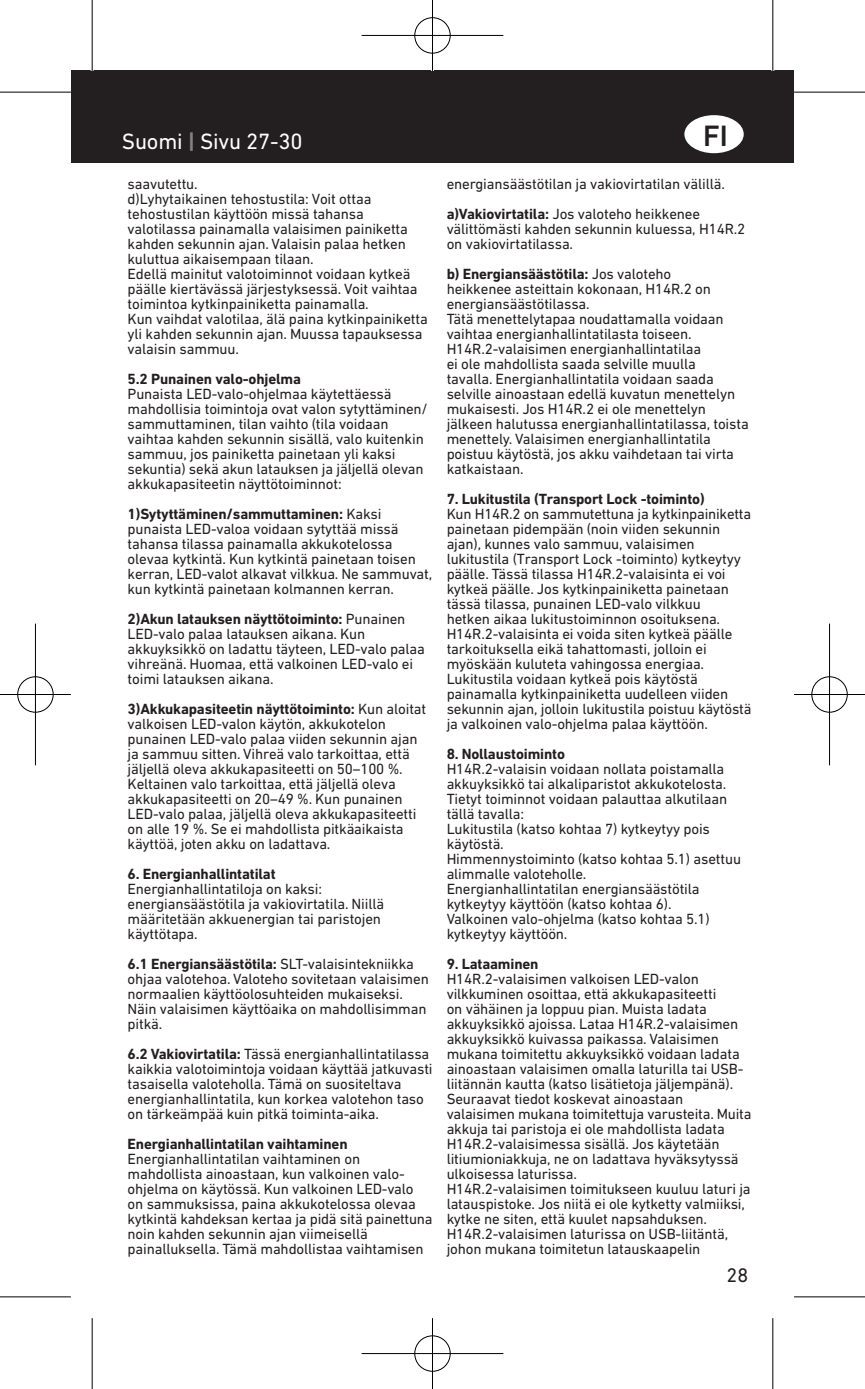
<style>
.page{position:relative;width:865px;height:1389px;background:#fff}
.page>*{position:absolute;margin:0;border:0;box-sizing:border-box;transform-origin:0 0}
.t1{font:500 30px "DIN Next W1 G";color:#231f20}
.t2{font:22.5px "DIN Next W1 G";letter-spacing:-.01em;color:#fff}
.t3{font:20px "DIN Next W1 G";color:#231f20}
.t4{font:15px/15px "DIN Next W1 G";letter-spacing:-.01em;color:#231f20}
.s1{font-weight:700;color:#808285}
.s2{font-weight:700}
</style>
<div class="page">
<div style="left:71px;top:71px;width:21px;height:92px;background:#231f20"></div>
<div style="left:92px;top:71px;width:702px;height:92px;background:#231f20"></div>
<div style="left:684px;top:115px;width:59px;height:38px;background:#fff;border-radius:50%"></div>
<hr style="left:0;top:92px;width:71px;height:1px;background:#000">
<hr style="left:794px;top:92px;width:71px;height:1px;background:#000">
<hr style="left:0;top:1296px;width:71px;height:1px;background:#000">
<hr style="left:794px;top:1296px;width:71px;height:1px;background:#000">
<hr style="left:92px;top:0;width:1px;height:71px;background:#000">
<hr style="left:92px;top:1318px;width:1px;height:71px;background:#000">
<hr style="left:772px;top:0;width:1px;height:71px;background:#000">
<hr style="left:772px;top:1318px;width:1px;height:71px;background:#000">
<div style="left:413px;top:16px;width:39px;height:39px;border:3px solid #fff;border-radius:50%"></div>
<hr style="left:361px;top:34px;width:142px;height:3px;background:#fff">
<hr style="left:431px;top:0;width:3px;height:71px;background:#fff">
<div style="left:414px;top:17px;width:36px;height:36px;border:1px solid #000;border-radius:50%"></div>
<hr style="left:361px;top:35px;width:142px;height:1px;background:#000">
<hr style="left:432px;top:0;width:1px;height:71px;background:#000">
<div style="left:413px;top:1334px;width:39px;height:39px;border:3px solid #fff;border-radius:50%"></div>
<hr style="left:361px;top:1352px;width:142px;height:3px;background:#fff">
<hr style="left:431px;top:1318px;width:3px;height:71px;background:#fff">
<div style="left:414px;top:1336px;width:36px;height:36px;border:1px solid #000;border-radius:50%"></div>
<hr style="left:361px;top:1353px;width:142px;height:1px;background:#000">
<hr style="left:432px;top:1318px;width:1px;height:71px;background:#000">
<div style="left:16px;top:675px;width:39px;height:39px;border:3px solid #fff;border-radius:50%"></div>
<hr style="left:0;top:693px;width:71px;height:3px;background:#fff">
<hr style="left:34px;top:624px;width:3px;height:141px;background:#fff">
<div style="left:17px;top:676px;width:36px;height:37px;border:1px solid #000;border-radius:50%"></div>
<hr style="left:0;top:694px;width:71px;height:1px;background:#000">
<hr style="left:35px;top:624px;width:1px;height:141px;background:#000">
<div style="left:810px;top:675px;width:38px;height:39px;border:3px solid #fff;border-radius:50%"></div>
<hr style="left:794px;top:693px;width:71px;height:3px;background:#fff">
<hr style="left:828px;top:624px;width:3px;height:141px;background:#fff">
<div style="left:811px;top:676px;width:36px;height:37px;border:1px solid #000;border-radius:50%"></div>
<hr style="left:794px;top:694px;width:71px;height:1px;background:#000">
<hr style="left:829px;top:624px;width:1px;height:141px;background:#000">
<p class="t2" style="left:122px;top:128px;width:182px">Suomi <span class="s1">|</span> Sivu 27-30</p>
<p class="t1" style="left:703px;top:118px;width:26px">FI</p>
<p class="t4" style="left:128px;top:177px;width:302px">saavutettu.<br>d)Lyhytaikainen tehostustila: Voit ottaa tehostustilan käyttöön missä tahansa valotilassa painamalla valaisimen painiketta kahden sekunnin ajan. Valaisin palaa hetken kuluttua aikaisempaan tilaan.<br>Edellä mainitut valotoiminnot voidaan kytkeä päälle kiertävässä järjestyksessä. Voit vaihtaa toimintoa kytkinpainiketta painamalla.<br>Kun vaihdat valotilaa, älä paina kytkinpainiketta yli kahden sekunnin ajan. Muussa tapauksessa valaisin sammuu.</p>
<p class="t4" style="left:128px;top:372px;width:302px"><span class="s2">5.2 Punainen valo-ohjelma<br></span>Punaista LED-valo-ohjelmaa käytettäessä mahdollisia toimintoja ovat valon sytyttäminen/ sammuttaminen, tilan vaihto (tila voidaan vaihtaa kahden sekunnin sisällä, valo kuitenkin sammuu, jos painiketta painetaan yli kaksi sekuntia) sekä akun latauksen ja jäljellä olevan akkukapasiteetin näyttötoiminnot:</p>
<p class="t4" style="left:128px;top:507px;width:306px"><span class="s2">1)Sytyttäminen/sammuttaminen:</span> Kaksi punaista LED-valoa voidaan sytyttää missä tahansa tilassa painamalla akkukotelossa olevaa kytkintä. Kun kytkintä painetaan toisen kerran, LED-valot alkavat vilkkua. Ne sammuvat, kun kytkintä painetaan kolmannen kerran.</p>
<p class="t4" style="left:128px;top:612px;width:299px"><span class="s2">2)Akun latauksen näyttötoiminto:</span> Punainen LED-valo palaa latauksen aikana. Kun akkuyksikkö on ladattu täyteen, LED-valo palaa vihreänä. Huomaa, että valkoinen LED-valo ei toimi latauksen aikana.</p>
<p class="t4" style="left:128px;top:702px;width:300px"><span class="s2">3)Akkukapasiteetin näyttötoiminto:</span> Kun aloitat valkoisen LED-valon käytön, akkukotelon punainen LED-valo palaa viiden sekunnin ajan ja sammuu sitten. Vihreä valo tarkoittaa, että jäljellä oleva akkukapasiteetti on 50–100 %.<br>Keltainen valo tarkoittaa, että jäljellä oleva akkukapasiteetti on 20–49 %. Kun punainen LED-valo palaa, jäljellä oleva akkukapasiteetti on alle 19 %. Se ei mahdollista pitkäaikaista käyttöä, joten akku on ladattava.</p>
<p class="t4" style="left:128px;top:867px;width:258px"><span class="s2">6. Energianhallintatilat </span>Energianhallintatiloja on kaksi: energiansäästötila ja vakiovirtatila. Niillä määritetään akkuenergian tai paristojen käyttötapa.</p>
<p class="t4" style="left:128px;top:957px;width:303px"><span class="s2">6.1 Energiansäästötila:</span> SLT-valaisintekniikka ohjaa valotehoa. Valoteho sovitetaan valaisimen normaalien käyttöolosuhteiden mukaiseksi.<br>Näin valaisimen käyttöaika on mahdollisimman pitkä.</p>
<p class="t4" style="left:128px;top:1047px;width:306px"><span class="s2">6.2 Vakiovirtatila:</span> Tässä energianhallintatilassa kaikkia valotoimintoja voidaan käyttää jatkuvasti tasaisella valoteholla. Tämä on suositeltava energianhallintatila, kun korkea valotehon taso on tärkeämpää kuin pitkä toiminta-aika.</p>
<p class="t4" style="left:128px;top:1137px;width:306px"><span class="s2">Energianhallintatilan vaihtaminen </span>Energianhallintatilan vaihtaminen on mahdollista ainoastaan, kun valkoinen valo&shy;ohjelma on käytössä. Kun valkoinen LED-valo on sammuksissa, paina akkukotelossa olevaa kytkintä kahdeksan kertaa ja pidä sitä painettuna noin kahden sekunnin ajan viimeisellä painalluksella. Tämä mahdollistaa vaihtamisen</p>
<p class="t4" style="left:446px;top:169px;width:280px;line-height:30px">energiansäästötilan ja vakiovirtatilan välillä. <span class="s2">a)Vakiovirtatila:</span> Jos valoteho heikkenee</p>
<p class="t4" style="left:446px;top:222px;width:300px">välittömästi kahden sekunnin kuluessa, H14R.2 on vakiovirtatilassa.</p>
<p class="t4" style="left:446px;top:267px;width:303px"><span class="s2">b) Energiansäästötila:</span> Jos valoteho<br>heikkenee asteittain kokonaan, H14R.2 on energiansäästötilassa.<br>Tätä menettelytapaa noudattamalla voidaan vaihtaa energianhallintatilasta toiseen.<br>H14R.2-valaisimen energianhallintatilaa<br>ei ole mahdollista saada selville muulla<br>tavalla. Energianhallintatila voidaan saada selville ainoastaan edellä kuvatun menettelyn mukaisesti. Jos H14R.2 ei ole menettelyn jälkeen halutussa energianhallintatilassa, toista menettely. Valaisimen energianhallintatila poistuu käytöstä, jos akku vaihdetaan tai virta katkaistaan.</p>
<p class="t4" style="left:446px;top:492px;width:306px"><span class="s2">7. Lukitustila (Transport Lock -toiminto)<br></span>Kun H14R.2 on sammutettuna ja kytkinpainiketta painetaan pidempään (noin viiden sekunnin ajan), kunnes valo sammuu, valaisimen lukitustila (Transport Lock -toiminto) kytkeytyy päälle. Tässä tilassa H14R.2-valaisinta ei voi kytkeä päälle. Jos kytkinpainiketta painetaan tässä tilassa, punainen LED-valo vilkkuu<br>hetken aikaa lukitustoiminnon osoituksena.<br>H14R.2-valaisinta ei voida siten kytkeä päälle tarkoituksella eikä tahattomasti, jolloin ei myöskään kuluteta vahingossa energiaa.<br>Lukitustila voidaan kytkeä pois käytöstä painamalla kytkinpainiketta uudelleen viiden sekunnin ajan, jolloin lukitustila poistuu käytöstä ja valkoinen valo-ohjelma palaa käyttöön.</p>
<p class="t4" style="left:446px;top:747px;width:296px"><span class="s2">8. Nollaustoiminto<br></span>H14R.2-valaisin voidaan nollata poistamalla akkuyksikkö tai alkaliparistot akkukotelosta.<br>Tietyt toiminnot voidaan palauttaa alkutilaan tällä tavalla:<br>Lukitustila (katso kohtaa 7) kytkeytyy pois käytöstä.<br>Himmennystoiminto (katso kohtaa 5.1) asettuu alimmalle valoteholle.<br>Energianhallintatilan energiansäästötila kytkeytyy käyttöön (katso kohtaa 6).<br>Valkoinen valo-ohjelma (katso kohtaa 5.1) kytkeytyy käyttöön.</p>
<p class="t4" style="left:446px;top:957px;width:306px"><span class="s2">9. Lataaminen<br></span>H14R.2-valaisimen valkoisen LED-valon vilkkuminen osoittaa, että akkukapasiteetti<br>on vähäinen ja loppuu pian. Muista ladata akkuyksikkö ajoissa. Lataa H14R.2-valaisimen akkuyksikkö kuivassa paikassa. Valaisimen mukana toimitettu akkuyksikkö voidaan ladata ainoastaan valaisimen omalla laturilla tai USB&shy;liitännän kautta (katso lisätietoja jäljempänä).<br>Seuraavat tiedot koskevat ainoastaan valaisimen mukana toimitettuja varusteita. Muita akkuja tai paristoja ei ole mahdollista ladata H14R.2-valaisimessa sisällä. Jos käytetään litiumioniakkuja, ne on ladattava hyväksytyssä ulkoisessa laturissa.<br>H14R.2-valaisimen toimitukseen kuuluu laturi ja latauspistoke. Jos niitä ei ole kytketty valmiiksi, kytke ne siten, että kuulet napsahduksen.<br>H14R.2-valaisimen laturissa on USB-liitäntä, johon mukana toimitetun latauskaapelin</p>
<p class="t3" style="left:726px;top:1263px;width:23px">28</p>
</div>
